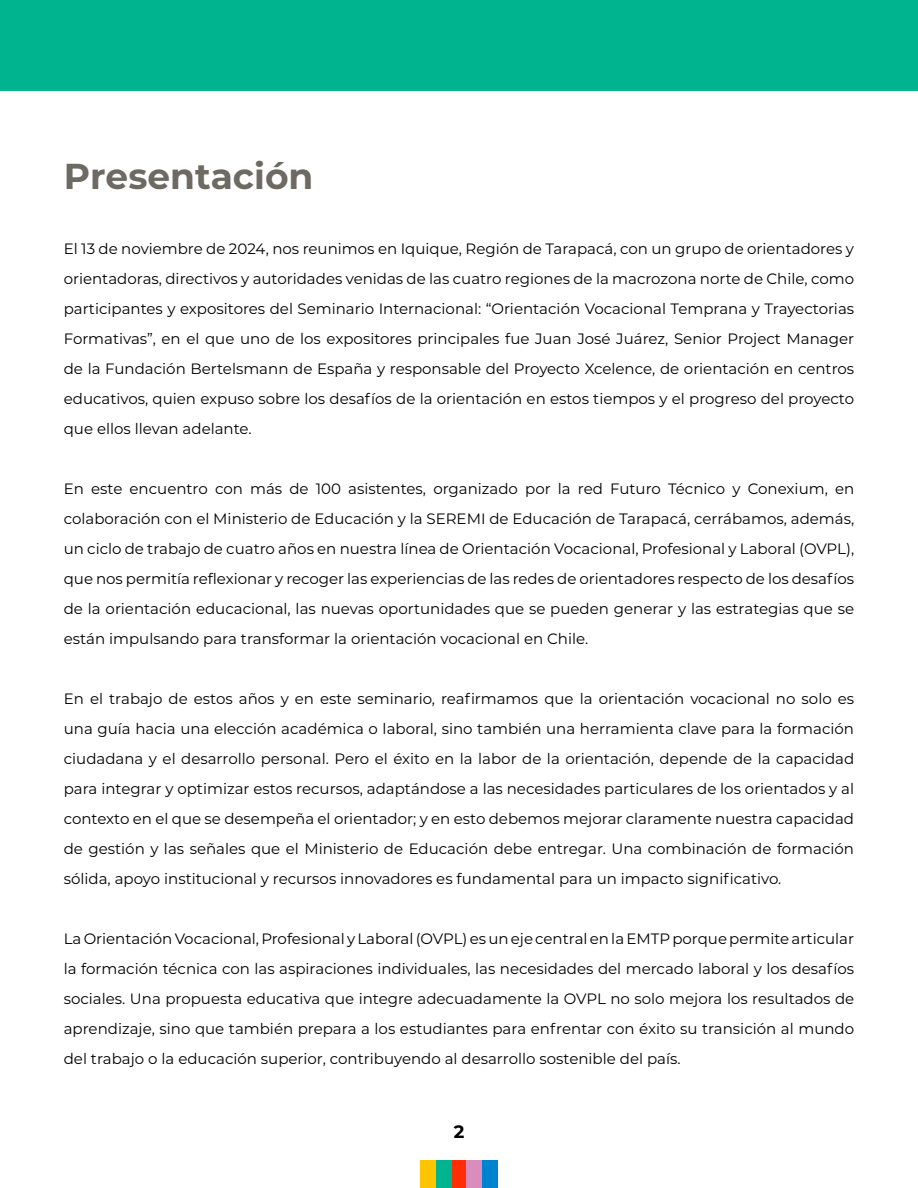
<style>
.page{position:relative;width:918px;height:1188px;background:#fff}
.page>*{position:absolute;margin:0;border:0;box-sizing:border-box;transform-origin:0 0}
.t1{font:100 36px "Montserrat";color:#6c6a63}
.t2{font:700 18px "Montserrat";color:#000}
.t3{font:15px/30px "Montserrat";color:#000;text-align:justify}
</style>
<div class="page">
<div style="left:421px;top:1161px;width:15px;height:27px;background:#ffc400"></div>
<div style="left:451px;top:1161px;width:16px;height:27px;background:#ff2e05"></div>
<div style="left:482px;top:1161px;width:15px;height:27px;background:#0083ce"></div>
<div style="left:436px;top:1161px;width:15px;height:27px;background:#00b48f"></div>
<div style="left:467px;top:1161px;width:15px;height:27px;background:#d88dbc"></div>
<div style="left:0;top:0;width:918px;height:91px;background:#00b48f"></div>
<hr style="left:917px;top:0;width:1px;height:91px;background:#0083ce">
<h1 class="t1" style="left:64px;top:152px;width:251px">Presentación</h1>
<p class="t3" style="left:64px;top:233px;width:792px">El 13 de noviembre de 2024, nos reunimos en Iquique, Región de Tarapacá, con un grupo de orientadores y orientadoras, directivos y autoridades venidas de las cuatro regiones de la macrozona norte de Chile, como participantes y expositores del Seminario Internacional: “Orientación Vocacional Temprana y Trayectorias Formativas”, en el que uno de los expositores principales fue Juan José Juárez, Senior Project Manager de la Fundación Bertelsmann de España y responsable del Proyecto Xcelence, de orientación en centros educativos, quien expuso sobre los desafíos de la orientación en estos tiempos y el progreso del proyecto que ellos llevan adelante.</p>
<p class="t3" style="left:64px;top:473px;width:792px">En este encuentro con más de 100 asistentes, organizado por la red Futuro Técnico y Conexium, en colaboración con el Ministerio de Educación y la SEREMI de Educación de Tarapacá, cerrábamos, además, un ciclo de trabajo de cuatro años en nuestra línea de Orientación Vocacional, Profesional y Laboral (OVPL), que nos permitía reflexionar y recoger las experiencias de las redes de orientadores respecto de los desafíos de la orientación educacional, las nuevas oportunidades que se pueden generar y las estrategias que se están impulsando para transformar la orientación vocacional en Chile.</p>
<p class="t3" style="left:64px;top:683px;width:792px">En el trabajo de estos años y en este seminario, reafirmamos que la orientación vocacional no solo es una guía hacia una elección académica o laboral, sino también una herramienta clave para la formación ciudadana y el desarrollo personal. Pero el éxito en la labor de la orientación, depende de la capacidad para integrar y optimizar estos recursos, adaptándose a las necesidades particulares de los orientados y al contexto en el que se desempeña el orientador; y en esto debemos mejorar claramente nuestra capacidad de gestión y las señales que el Ministerio de Educación debe entregar. Una combinación de formación sólida, apoyo institucional y recursos innovadores es fundamental para un impacto significativo.</p>
<p class="t3" style="left:64px;top:923px;width:792px">La Orientación Vocacional, Profesional y Laboral (OVPL) es un eje central en la EMTP porque permite articular la formación técnica con las aspiraciones individuales, las necesidades del mercado laboral y los desafíos sociales. Una propuesta educativa que integre adecuadamente la OVPL no solo mejora los resultados de aprendizaje, sino que también prepara a los estudiantes para enfrentar con éxito su transición al mundo del trabajo o la educación superior, contribuyendo al desarrollo sostenible del país.</p>
<p class="t2" style="left:454px;top:1118px;width:12px">2</p>
</div>
